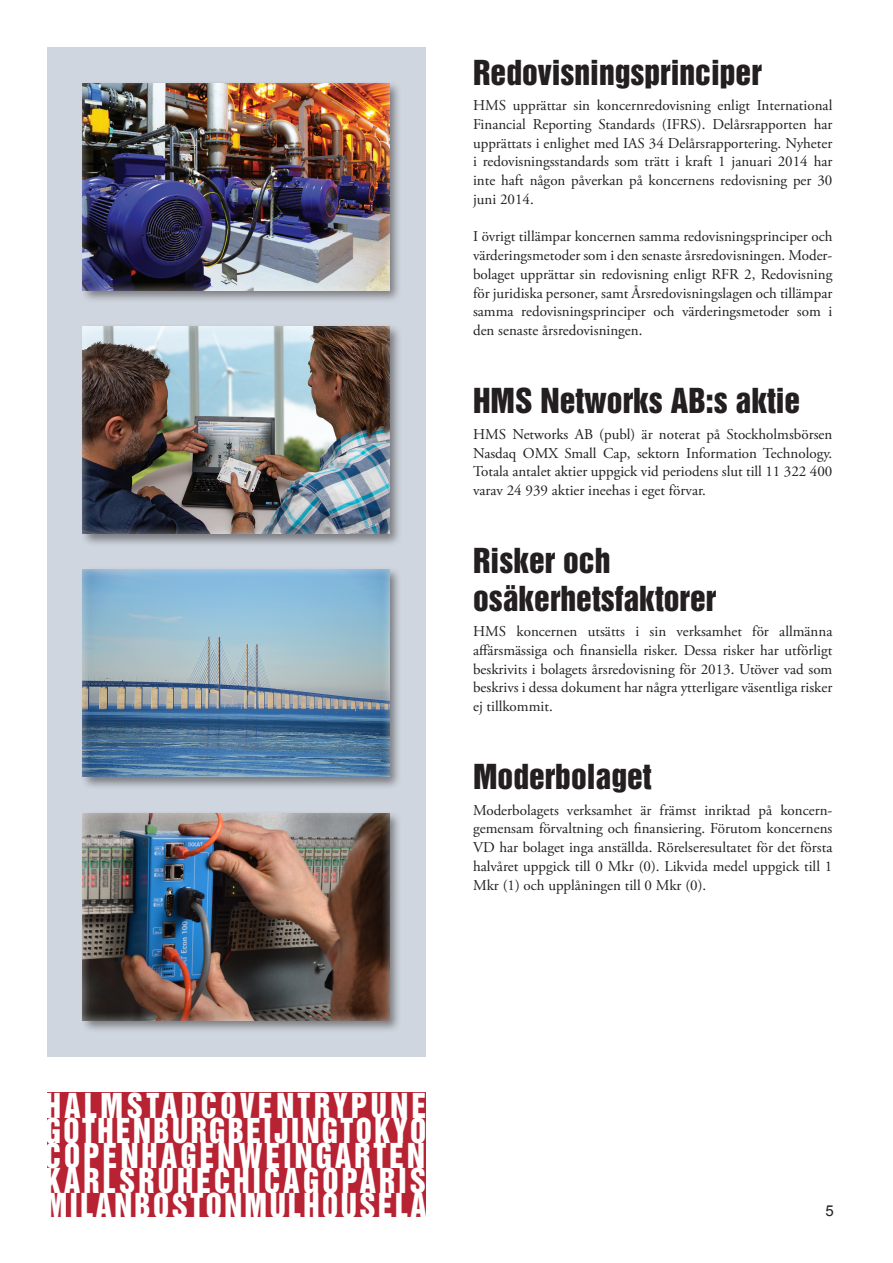
<style>
.page{position:relative;width:893px;height:1263px;background:#fff}
.page>*{position:absolute;margin:0;border:0;box-sizing:border-box;transform-origin:0 0}
.t1{font:31.5px "Helvetica Inserat";color:#231f20}
.t2{font:31.35px/24.9px "Helvetica Inserat";letter-spacing:.11em;color:#fff;scale:.93 1}
.t3{font:31.35px "Helvetica Inserat";letter-spacing:.085em;color:#fff;scale:.93 1}
.t4{font:15px/18.8px "Adobe Garamond Pro";color:#231f20;text-align:justify}
.t5{font:15px "Arial";color:#231f20}
</style>
<div class="page">
<div style="left:47px;top:47px;width:378px;height:1009px;background:#d0d6df"></div>
<div style="left:80px;top:80px;width:322px;height:223px;background:#231f20;opacity:.5"></div>
<div style="left:83px;top:82px;width:307px;height:208px;background:#fff;opacity:.5"></div>
<div style="left:80px;top:323px;width:322px;height:224px;background:#231f20;opacity:.5"></div>
<div style="left:83px;top:325px;width:307px;height:209px;background:#fff;opacity:.5"></div>
<div style="left:80px;top:566px;width:322px;height:224px;background:#231f20;opacity:.5"></div>
<div style="left:83px;top:569px;width:307px;height:208px;background:#fff;opacity:.5"></div>
<div style="left:80px;top:810px;width:322px;height:223px;background:#231f20;opacity:.5"></div>
<div style="left:83px;top:812px;width:307px;height:209px;background:#fff;opacity:.5"></div>
<div style="left:47px;top:1092px;width:378px;height:124px;background:#b72332"></div>
<p class="t1" style="left:473px;top:54px;width:290px">Redovisningsprinciper</p>
<p class="t4" style="left:473px;top:97px;width:361px">HMS upprättar sin koncernredovisning enligt International Financial Reporting Standards (IFRS). Delårsrapporten har upprättats i enlighet med IAS 34 Delårsrapportering. Nyheter i redovisningsstandards som trätt i kraft 1 januari 2014 har inte haft någon påverkan på koncernens redovisning per 30 juni 2014.</p>
<p class="t4" style="left:473px;top:228px;width:361px">I övrigt tillämpar koncernen samma redovisningsprinciper och värderingsmetoder som i den senaste årsredovisningen. Moder&shy;bolaget upprättar sin redovisning enligt RFR 2, Redovisning för juridiska personer, samt Årsredovisningslagen och tillämpar samma redovisningsprinciper och värderingsmetoder som i den senaste årsredovisningen.</p>
<p class="t1" style="left:473px;top:382px;width:329px">HMS Networks AB:s aktie</p>
<p class="t4" style="left:473px;top:425px;width:361px">HMS Networks AB (publ) är noterat på Stockholmsbörsen Nasdaq OMX Small Cap, sektorn Information Technology.<br>Totala antalet aktier uppgick vid periodens slut till 11 322 400 varav 24 939 aktier ineehas i eget förvar.</p>
<p class="t1" style="left:473px;top:542px;width:139px">Risker och</p>
<p class="t1" style="left:473px;top:579px;width:245px">osäkerhetsfaktorer</p>
<p class="t4" style="left:473px;top:622px;width:361px">HMS koncernen utsätts i sin verksamhet för allmänna affärsmässiga och finansiella risker. Dessa risker har utförligt beskrivits i bolagets årsredovisning för 2013. Utöver vad som beskrivs i dessa dokument har några ytterligare väsentliga risker ej tillkommit.</p>
<p class="t1" style="left:473px;top:758px;width:180px">Moderbolaget</p>
<p class="t4" style="left:473px;top:801px;width:361px">Moderbolagets verksamhet är främst inriktad på koncern&shy;gemensam förvaltning och finansiering. Förutom koncernens VD har bolaget inga anställda. Rörelseresultatet för det första halvåret uppgick till 0 Mkr (0). Likvida medel uppgick till 1<br>Mkr (1) och upplåningen till 0 Mkr (0).</p>
<p class="t2" style="left:45px;top:1094px;width:412px">HALMSTADCOVENTRYPUNE</p>
<p class="t3" style="left:45px;top:1112px;width:412px">GOTHENBURGBEIJINGTOKYO</p>
<p class="t2" style="left:45px;top:1144px;width:411px">COPENHAGENWEINGARTEN<br>KARLSRUHECHICAGOPARIS</p>
<p class="t3" style="left:45px;top:1187px;width:412px">MILANBOSTONMULHOUSELA</p>
<p class="t5" style="left:826px;top:1201px;width:10px">5</p>
</div>
